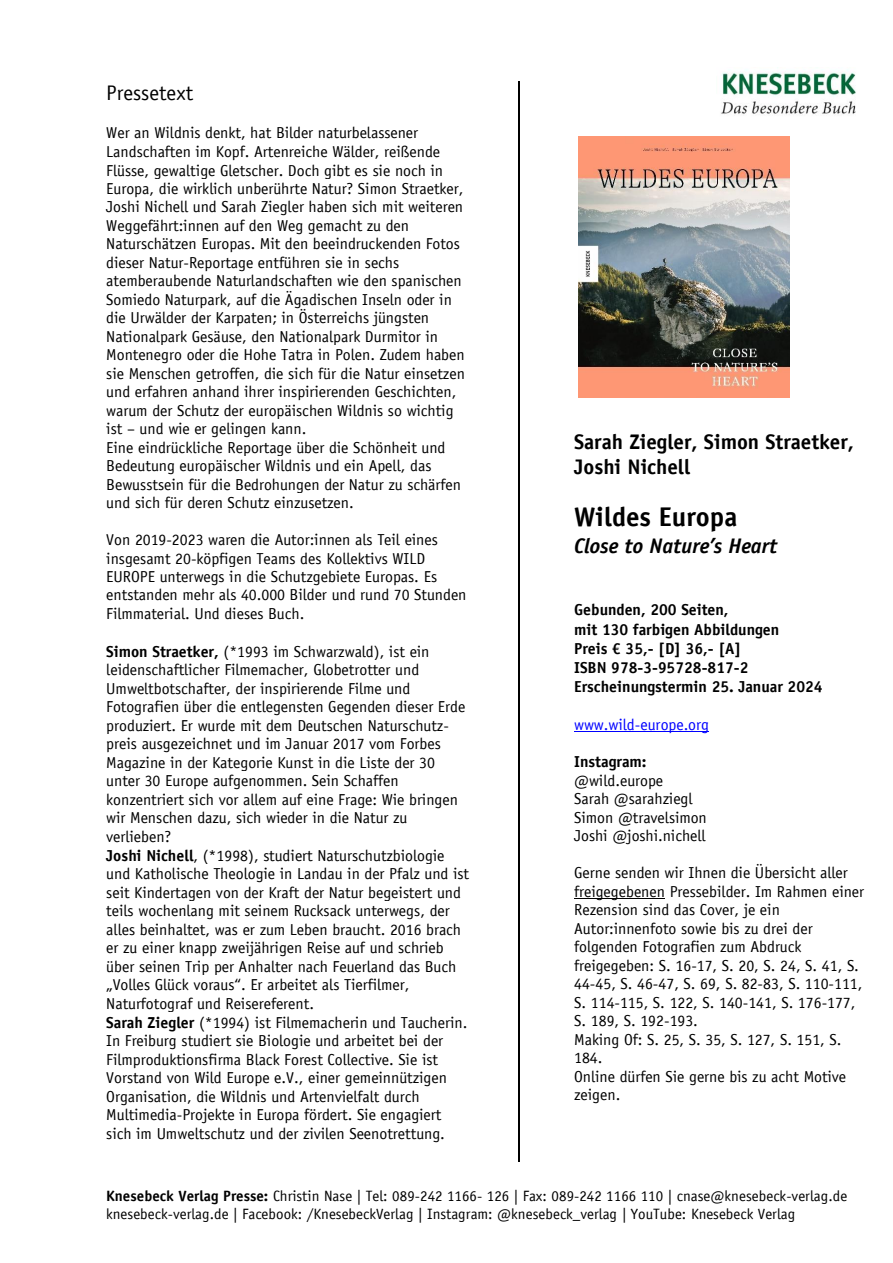
<style>
.page{position:relative;width:893px;height:1263px;background:#fff}
.page>*{position:absolute;margin:0;border:0;box-sizing:border-box;transform-origin:0 0}
.t1{font:700 27px "Officina Sans";color:#000}
.t2{font:700 21px/25.8px "Officina Sans";color:#000}
.t3{font:italic 700 21px "Officina Sans";color:#000}
.t4{font:21px "Officina Sans";color:#000}
.t5{font:15.9px/18.5px "Officina Sans";color:#000}
.t6{font:700 15.9px "Officina Sans";color:#000}
.t7{font:15.9px "Officina Sans";color:#00f}
.t8{font:15px/17.9px "Officina Sans";color:#000}
.s1{font-weight:700}
</style>
<div class="page">
<hr style="left:574px;top:731px;width:135px;height:1px;background:#00f">
<hr style="left:574px;top:898px;width:91px;height:1px;background:#000">
<hr style="left:518px;top:81px;width:1px;height:1080px;background:#000">
<img style="left:721px;top:70px;width:135px;height:45px">
<img style="left:579px;top:136px;width:210px;height:261px">
<p class="t4" style="left:106px;top:81px;width:88px">Pressetext</p>
<p class="t5" style="left:106px;top:124px;width:360px">Wer an Wildnis denkt, hat Bilder naturbelassener Landschaften im Kopf. Artenreiche Wälder, reißende Flüsse, gewaltige Gletscher. Doch gibt es sie noch in Europa, die wirklich unberührte Natur? Simon Straetker, Joshi Nichell und Sarah Ziegler haben sich mit weiteren Weggefährt:innen auf den Weg gemacht zu den Naturschätzen Europas. Mit den beeindruckenden Fotos dieser Natur-Reportage entführen sie in sechs atemberaubende Naturlandschaften wie den spanischen Somiedo Naturpark, auf die Ägadischen Inseln oder in die Urwälder der Karpaten; in Österreichs jüngsten Nationalpark Gesäuse, den Nationalpark Durmitor in Montenegro oder die Hohe Tatra in Polen. Zudem haben sie Menschen getroffen, die sich für die Natur einsetzen und erfahren anhand ihrer inspirierenden Geschichten, warum der Schutz der europäischen Wildnis so wichtig ist – und wie er gelingen kann.</p>
<p class="t5" style="left:106px;top:438px;width:356px">Eine eindrückliche Reportage über die Schönheit und Bedeutung europäischer Wildnis und ein Apell, das Bewusstsein für die Bedrohungen der Natur zu schärfen und sich für deren Schutz einzusetzen.</p>
<p class="t5" style="left:106px;top:530px;width:362px">Von 2019-2023 waren die Autor:innen als Teil eines insgesamt 20-köpfigen Teams des Kollektivs WILD EUROPE unterwegs in die Schutzgebiete Europas. Es entstanden mehr als 40.000 Bilder und rund 70 Stunden Filmmaterial. Und dieses Buch.</p>
<p class="t5" style="left:106px;top:642px;width:361px"><span class="s1">Simon Straetker,</span> (*1993 im Schwarzwald), ist ein leidenschaftlicher Filmemacher, Globetrotter und Umweltbotschafter, der inspirierende Filme und Fotografien über die entlegensten Gegenden dieser Erde produziert. Er wurde mit dem Deutschen Naturschutz&shy;preis ausgezeichnet und im Januar 2017 vom Forbes Magazine in der Kategorie Kunst in die Liste der 30 unter 30 Europe aufgenommen. Sein Schaffen konzentriert sich vor allem auf eine Frage: Wie bringen wir Menschen dazu, sich wieder in die Natur zu verlieben?</p>
<p class="t5" style="left:106px;top:846px;width:364px"><span class="s1">Joshi Nichell</span>, (*1998), studiert Naturschutzbiologie und Katholische Theologie in Landau in der Pfalz und ist seit Kindertagen von der Kraft der Natur begeistert und teils wochenlang mit seinem Rucksack unterwegs, der alles beinhaltet, was er zum Leben braucht. 2016 brach er zu einer knapp zweijährigen Reise auf und schrieb über seinen Trip per Anhalter nach Feuerland das Buch „Volles Glück voraus“. Er arbeitet als Tierfilmer, Naturfotograf und Reisereferent.</p>
<p class="t5" style="left:106px;top:1013px;width:363px"><span class="s1">Sarah Ziegler</span> (*1994) ist Filmemacherin und Taucherin.<br>In Freiburg studiert sie Biologie und arbeitet bei der Filmproduktionsfirma Black Forest Collective. Sie ist Vorstand von Wild Europe e.V., einer gemeinnützigen Organisation, die Wildnis und Artenvielfalt durch Multimedia-Projekte in Europa fördert. Sie engagiert sich im Umweltschutz und der zivilen Seenotrettung.</p>
<p class="t2" style="left:574px;top:428px;width:282px">Sarah Ziegler, Simon Straetker,<br>Joshi Nichell</p>
<p class="t1" style="left:574px;top:500px;width:165px">Wildes Europa</p>
<p class="t3" style="left:574px;top:533px;width:205px">Close to Nature’s Heart</p>
<p class="t6" style="left:574px;top:600px;width:156px">Gebunden, 200 Seiten,</p>
<p class="t6" style="left:574px;top:619px;width:207px">mit 130 farbigen Abbildungen</p>
<p class="t6" style="left:574px;top:639px;width:168px">Preis € 35,- [D] 36,- [A]</p>
<p class="t6" style="left:574px;top:658px;width:176px">ISBN 978-3-95728-817-2</p>
<p class="t6" style="left:574px;top:677px;width:250px">Erscheinungstermin 25. Januar 2024</p>
<p class="t7" style="left:574px;top:715px;width:136px">www.wild-europe.org</p>
<p class="t5" style="left:574px;top:752px;width:91px"><span class="s1">Instagram: </span>@wild.europe</p>
<p class="t5" style="left:574px;top:789px;width:134px">Sarah @sarahziegl<br>Simon @travelsimon</p>
<p class="t5" style="left:574px;top:826px;width:133px">Joshi @joshi.nichell</p>
<p class="t5" style="left:574px;top:863px;width:292px">Gerne senden wir Ihnen die Übersicht aller freigegebenen Pressebilder. Im Rahmen einer Rezension sind das Cover, je ein Autor:innenfoto sowie bis zu drei der folgenden Fotografien zum Abdruck freigegeben: S. 16-17, S. 20, S. 24, S. 41, S.<br>44-45, S. 46-47, S. 69, S. 82-83, S. 110-111, S. 114-115, S. 122, S. 140-141, S. 176-177, S. 189, S. 192-193.<br>Making Of: S. 25, S. 35, S. 127, S. 151, S.<br>184.</p>
<p class="t5" style="left:574px;top:1066px;width:274px">Online dürfen Sie gerne bis zu acht Motive zeigen.</p>
<p class="t8" style="left:106px;top:1187px;width:743px"><span class="s1">Knesebeck Verlag Presse:</span> Christin Nase | Tel: 089-242 1166- 126 | Fax: 089-242 1166 110 | cnase@knesebeck-verlag.de knesebeck-verlag.de | Facebook: /KnesebeckVerlag | Instagram: @knesebeck_verlag | YouTube: Knesebeck Verlag</p>
</div>
